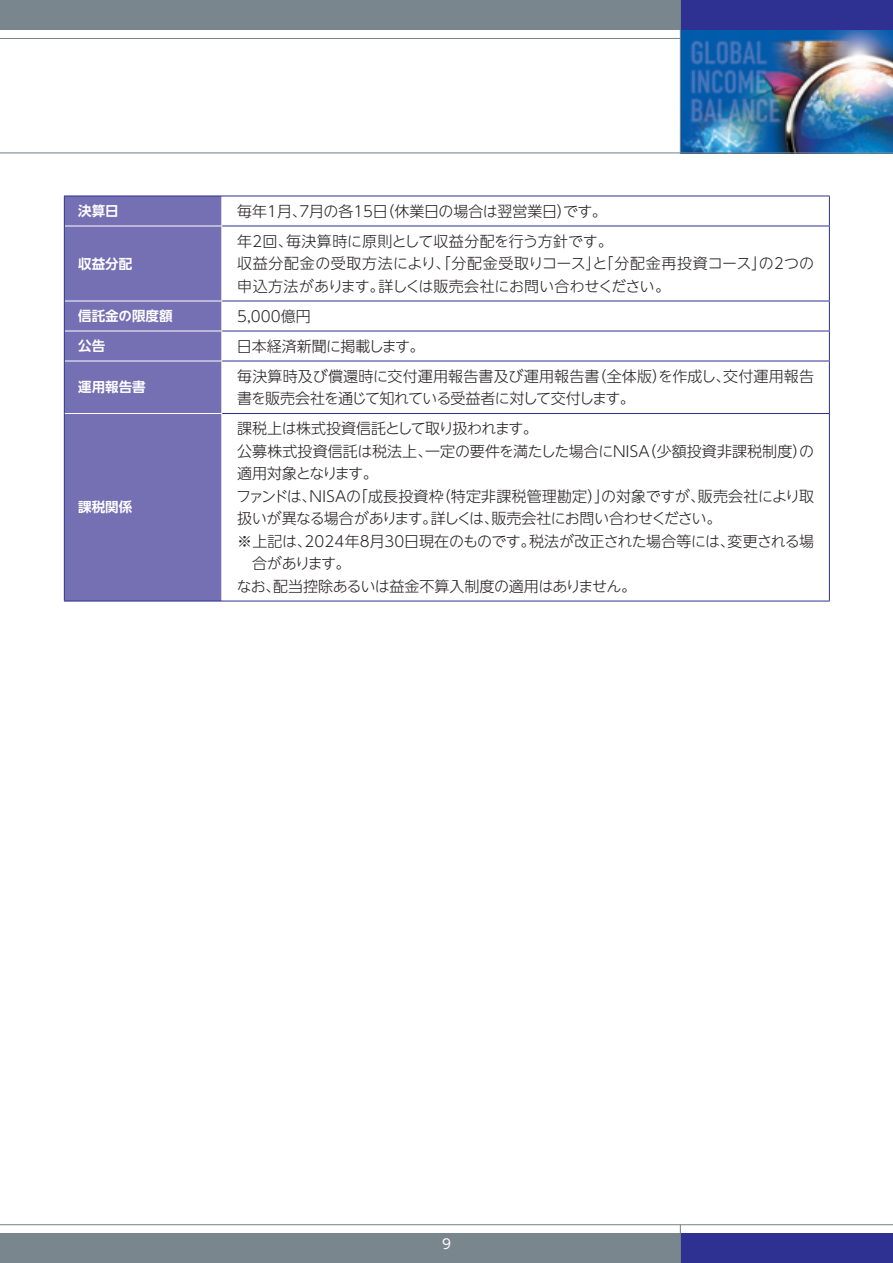
<style>
.page{position:relative;width:893px;height:1263px;background:#fff}
.page>*{position:absolute;margin:0;border:0;box-sizing:border-box;transform-origin:0 0}
.t1{font:300 15px/22.5px "UD Shin Go NT Pro";letter-spacing:-.005em;color:#231f20}
.t2{font:300 15px "UD Shin Go NT Pro";letter-spacing:-.04em;color:#231f20}
.t3{font:300 15px "UD Shin Go NT Pro";letter-spacing:-.03em;color:#231f20}
.t4{font:300 15px "UD Shin Go NT Pro";letter-spacing:-.09em;color:#231f20}
.t5{font:700 13.5px "UD Shin Go NT Pro De";color:#fff}
.t6{font:13.5px "UD Shin Go NT Pro";color:#fff}
</style>
<div class="page">
<hr style="left:0;top:38px;width:893px;height:1px;background:#7a868d">
<img style="left:681px;top:30px;width:212px;height:122px">
<div style="left:0;top:1233px;width:680px;height:30px;background:#7a868d"></div>
<hr style="left:0;top:1224px;width:893px;height:1px;background:#7a868d">
<div style="left:680px;top:1233px;width:213px;height:30px;background:#2e3092"></div>
<hr style="left:680px;top:1225px;width:1px;height:38px;background:#7a868d">
<div style="left:0;top:0;width:680px;height:30px;background:#7a868d"></div>
<div style="left:680px;top:0;width:213px;height:30px;background:#2e3092"></div>
<hr style="left:680px;top:0;width:1px;height:153px;background:#7a868d">
<hr style="left:0;top:152px;width:893px;height:1px;background:#7a868d">
<div style="left:65px;top:197px;width:156px;height:404px;background:#756fb3"></div>
<hr style="left:65px;top:226px;width:157px;height:1px;background:#fff">
<hr style="left:65px;top:301px;width:157px;height:1px;background:#fff">
<hr style="left:65px;top:331px;width:157px;height:1px;background:#fff">
<hr style="left:65px;top:361px;width:157px;height:1px;background:#fff">
<hr style="left:65px;top:413px;width:157px;height:1px;background:#fff">
<hr style="left:64px;top:196px;width:1px;height:30px;background:#2e3092">
<hr style="left:222px;top:196px;width:608px;height:1px;background:#2e3092">
<hr style="left:829px;top:196px;width:1px;height:30px;background:#2e3092">
<hr style="left:64px;top:226px;width:1px;height:75px;background:#2e3092">
<hr style="left:222px;top:226px;width:608px;height:1px;background:#2e3092">
<hr style="left:829px;top:226px;width:1px;height:75px;background:#2e3092">
<hr style="left:64px;top:301px;width:1px;height:30px;background:#2e3092">
<hr style="left:222px;top:301px;width:608px;height:1px;background:#2e3092">
<hr style="left:829px;top:301px;width:1px;height:30px;background:#2e3092">
<hr style="left:64px;top:331px;width:1px;height:30px;background:#2e3092">
<hr style="left:222px;top:331px;width:608px;height:1px;background:#2e3092">
<hr style="left:829px;top:331px;width:1px;height:30px;background:#2e3092">
<hr style="left:64px;top:361px;width:1px;height:52px;background:#2e3092">
<hr style="left:222px;top:361px;width:608px;height:1px;background:#2e3092">
<hr style="left:829px;top:361px;width:1px;height:52px;background:#2e3092">
<hr style="left:64px;top:413px;width:1px;height:188px;background:#2e3092">
<hr style="left:64px;top:601px;width:158px;height:1px;background:#2e3092">
<hr style="left:222px;top:413px;width:608px;height:1px;background:#2e3092">
<hr style="left:829px;top:414px;width:1px;height:187px;background:#2e3092">
<hr style="left:222px;top:601px;width:608px;height:1px;background:#2e3092">
<hr style="left:64px;top:196px;width:158px;height:1px;background:#2e3092">
<p class="t5" style="left:78px;top:200px;width:42px">決算日</p>
<p class="t1" style="left:237px;top:199px;width:371px">毎年1月、7月の各15日（休業日の場合は翌営業日）です。</p>
<p class="t5" style="left:78px;top:252px;width:55px">収益分配</p>
<p class="t1" style="left:237px;top:229px;width:578px">年２回、毎決算時に原則として収益分配を行う方針です。<br>収益分配金の受取方法により、「分配金受取りコース」と「分配金再投資コース」の２つの申込方法があります。詳しくは販売会社にお問い合わせください。</p>
<p class="t5" style="left:78px;top:305px;width:96px">信託金の限度額</p>
<p class="t1" style="left:237px;top:304px;width:75px">5,000億円</p>
<p class="t5" style="left:78px;top:335px;width:28px">公告</p>
<p class="t1" style="left:237px;top:334px;width:189px">日本経済新聞に掲載します。</p>
<p class="t5" style="left:78px;top:376px;width:69px">運用報告書</p>
<p class="t1" style="left:237px;top:364px;width:578px">毎決算時及び償還時に交付運用報告書及び運用報告書（全体版）を作成し、交付運用報告書を販売会社を通じて知れている受益者に対して交付します。</p>
<p class="t5" style="left:78px;top:496px;width:55px">課税関係</p>
<p class="t3" style="left:237px;top:416px;width:302px">課税上は株式投資信託として取り扱われます。</p>
<p class="t1" style="left:237px;top:439px;width:578px">公募株式投資信託は税法上、一定の要件を満たした場合にNISA（少額投資非課税制度）の</p>
<p class="t4" style="left:237px;top:461px;width:142px">適用対象となります。</p>
<p class="t1" style="left:236px;top:484px;width:579px">ファンドは、NISAの「成長投資枠（特定非課税管理勘定）」の対象ですが、販売会社により取</p>
<p class="t2" style="left:237px;top:506px;width:486px">扱いが異なる場合があります。詳しくは、販売会社にお問い合わせください。</p>
<p class="t1" style="left:237px;top:529px;width:578px">※上記は、2024年8月30日現在のものです。税法が改正された場合等には、変更される場</p>
<p class="t1" style="left:252px;top:552px;width:100px">合があります。</p>
<p class="t1" style="left:237px;top:574px;width:401px">なお、配当控除あるいは益金不算入制度の適用はありません。</p>
<p class="t6" style="left:442px;top:1233px;width:10px">9</p>
</div>
